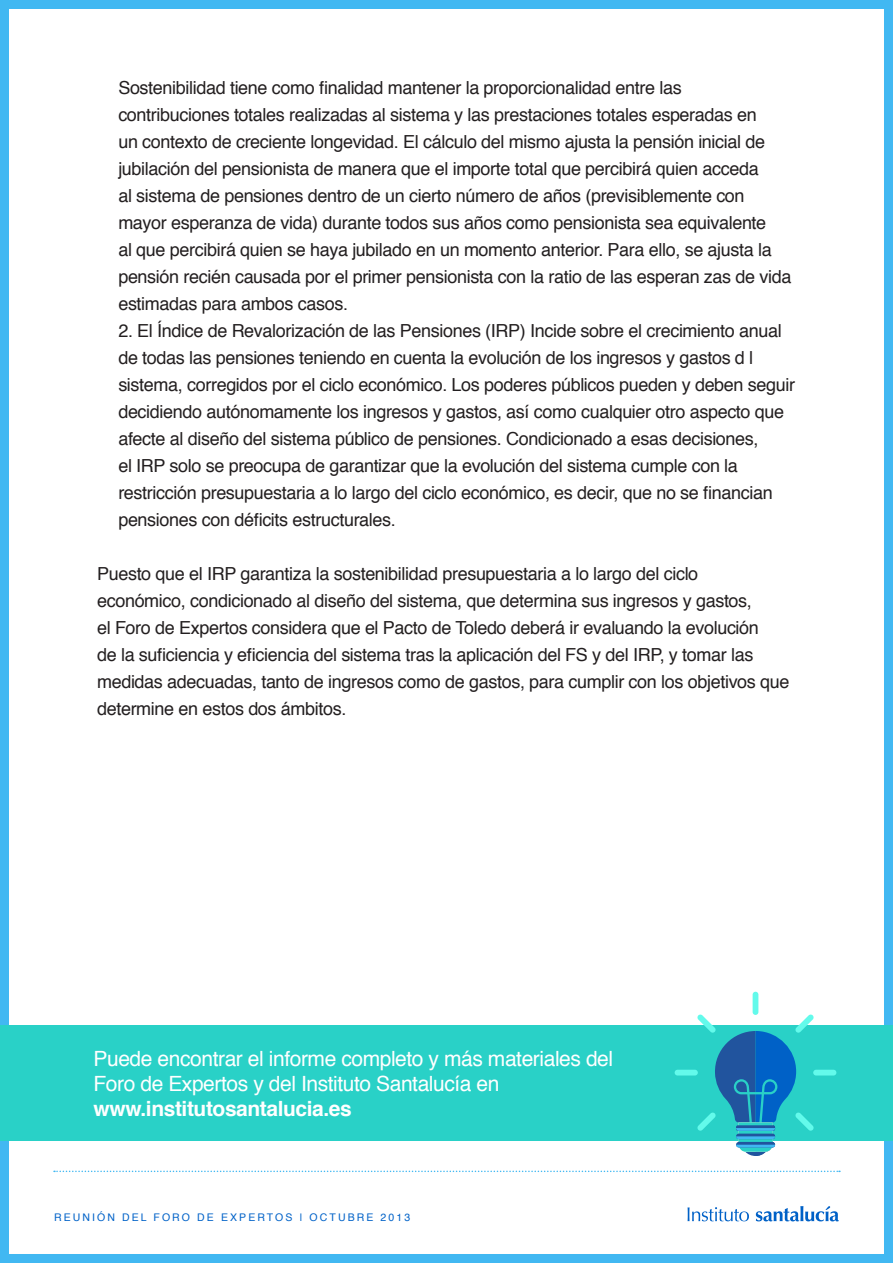
<style>
.page{position:relative;width:893px;height:1263px;background:#fff}
.page>*{position:absolute;margin:0;border:0;box-sizing:border-box;transform-origin:0 0}
.t1{font:21px/25.2px "Helvetica";letter-spacing:-.02em;color:#fff}
.t2{font:700 21px "Helvetica";letter-spacing:-.02em;color:#fff}
.t3{font:18px/27px "Helvetica";letter-spacing:-.02em;color:#231f20}
.t4{font:10.5px "Helvetica";letter-spacing:.2em;color:#0062c8}
</style>
<div class="page">
<div style="left:0;top:0;width:893px;height:1263px;border:9px solid #41b8f2"></div>
<svg style="left:54px;top:1170px;width:786px;height:2px"></svg>
<svg style="left:688px;top:1207px;width:61px;height:14px"></svg>
<svg style="left:756px;top:1206px;width:83px;height:15px"></svg>
<div style="left:0;top:1025px;width:893px;height:116px;background:#29d1c7"></div>
<div style="left:753px;top:992px;width:5px;height:23px;background:#63faeb;border-radius:3px"></div>
<div style="left:813px;top:1070px;width:23px;height:5px;background:#63faeb;border-radius:3px"></div>
<div style="left:675px;top:1070px;width:23px;height:5px;background:#63faeb;border-radius:3px"></div>
<svg style="left:697px;top:1014px;width:117px;height:142px"></svg>
<p class="t3" style="left:118px;top:75px;width:675px">Sostenibilidad tiene como finalidad mantener la proporcionalidad entre las contribuciones totales realizadas al sistema y las prestaciones totales esperadas en<br>un contexto de creciente longevidad. El cálculo del mismo ajusta la pensión inicial de jubilación del pensionista de manera que el importe total que percibirá quien acceda<br>al sistema de pensiones dentro de un cierto número de años (previsiblemente con mayor esperanza de vida) durante todos sus años como pensionista sea equivalente<br>al que percibirá quien se haya jubilado en un momento anterior. Para ello, se ajusta la pensión recién causada por el primer pensionista con la ratio de las esperan zas de vida estimadas para ambos casos.</p>
<p class="t3" style="left:118px;top:318px;width:678px">2. El Índice de Revalorización de las Pensiones (IRP) Incide sobre el crecimiento anual de todas las pensiones teniendo en cuenta la evolución de los ingresos y gastos d l sistema, corregidos por el ciclo económico. Los poderes públicos pueden y deben seguir decidiendo autónomamente los ingresos y gastos, así como cualquier otro aspecto que afecte al diseño del sistema público de pensiones. Condicionado a esas decisiones,<br>el IRP solo se preocupa de garantizar que la evolución del sistema cumple con la restricción presupuestaria a lo largo del ciclo económico, es decir, que no se financian pensiones con déficits estructurales.</p>
<p class="t3" style="left:97px;top:561px;width:694px">Puesto que el IRP garantiza la sostenibilidad presupuestaria a lo largo del ciclo económico, condicionado al diseño del sistema, que determina sus ingresos y gastos,<br>el Foro de Expertos considera que el Pacto de Toledo deberá ir evaluando la evolución<br>de la suficiencia y eficiencia del sistema tras la aplicación del FS y del IRP, y tomar las medidas adecuadas, tanto de ingresos como de gastos, para cumplir con los objetivos que determine en estos dos ámbitos.</p>
<p class="t1" style="left:94px;top:1046px;width:521px">Puede encontrar el informe completo y más materiales del<br>Foro de Expertos y del Instituto Santalucía en</p>
<p class="t2" style="left:94px;top:1092px;width:260px">www.institutosantalucia.es</p>
<p class="t4" style="left:54px;top:1209px;width:358px">REUNIÓN DEL FORO DE EXPERTOS | OCTUBRE 2013</p>
</div>
